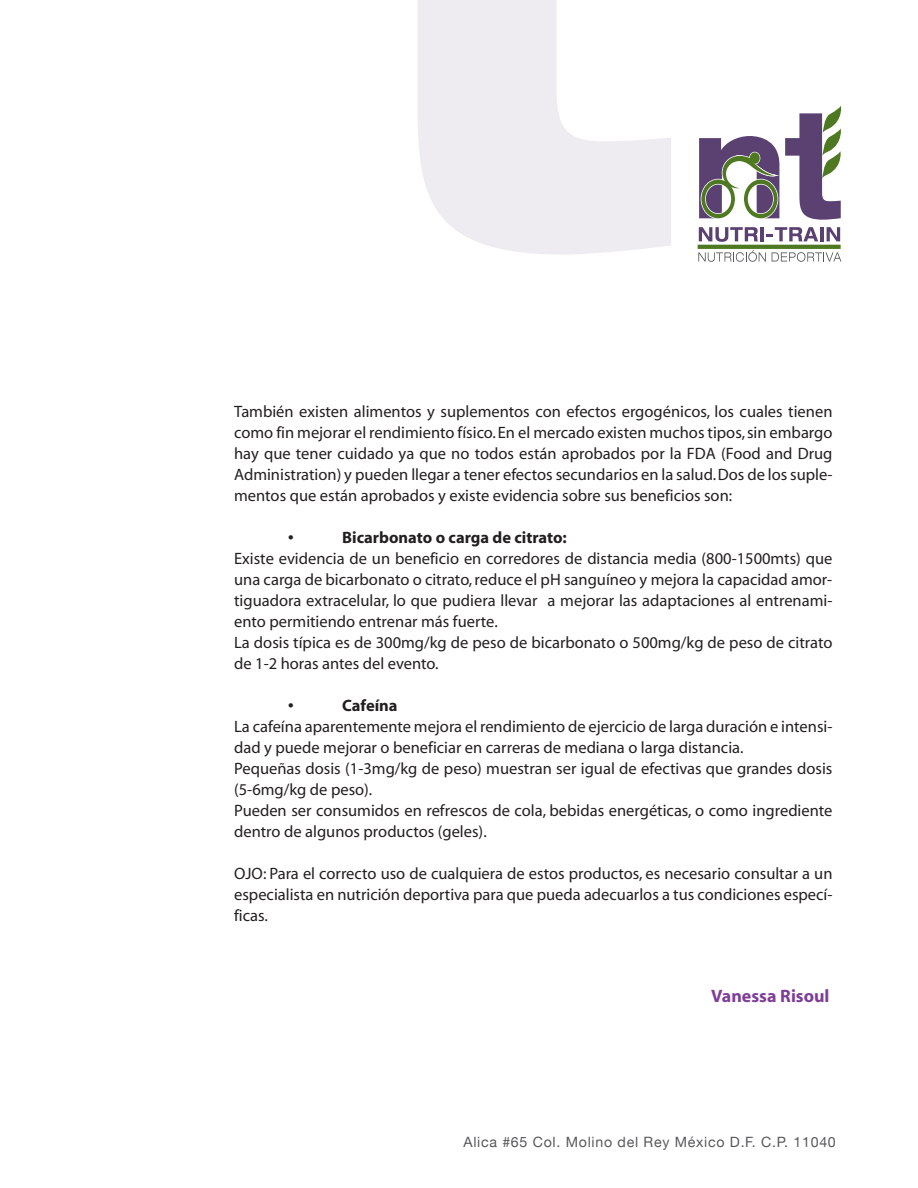
<style>
.page{position:relative;width:918px;height:1188px;background:#fff}
.page>*{position:absolute;margin:0;border:0;box-sizing:border-box;transform-origin:0 0}
.t1{font:700 18px "Myriad";color:#7e3e98}
.t2{font:16.5px/21px "Myriad";color:#231f20;text-align:justify}
.t3{font:700 16.5px "Myriad";color:#231f20}
.t4{font:14.25px "Helvetica Neue";letter-spacing:.05em;color:#57585a}
</style>
<div class="page">
<svg style="left:699px;top:227px;width:59px;height:15px"></svg>
<hr style="left:760px;top:227px;width:4px;height:14px;background:#5a4172">
<svg style="left:767px;top:227px;width:51px;height:14px"></svg>
<hr style="left:820px;top:227px;width:3px;height:14px;background:#5a4172">
<svg style="left:827px;top:227px;width:13px;height:14px"></svg>
<svg style="left:698px;top:250px;width:68px;height:12px"></svg>
<svg style="left:772px;top:252px;width:69px;height:10px"></svg>
<svg style="left:698px;top:245px;width:143px;height:4px"></svg>
<svg style="left:699px;top:105px;width:143px;height:115px"></svg>
<svg style="left:418px;top:0;width:253px;height:255px;fill:#eeecf1"></svg>
<p class="t2" style="left:234px;top:402px;width:600px">También existen alimentos y suplementos con efectos ergogénicos, los cuales tienen como fin mejorar el rendimiento físico. En el mercado existen muchos tipos, sin embargo hay que tener cuidado ya que no todos están aprobados por la FDA (Food and Drug Administration) y pueden llegar a tener efectos secundarios en la salud. Dos de los suple&shy;mentos que están aprobados y existe evidencia sobre sus beneficios son:</p>
<p class="t3" style="left:288px;top:529px;width:7px">•</p>
<p class="t3" style="left:342px;top:529px;width:226px">Bicarbonato o carga de citrato:</p>
<p class="t2" style="left:234px;top:549px;width:600px;text-align:left">Existe evidencia de un beneficio en corredores de distancia media (800-1500mts) que una carga de bicarbonato o citrato, reduce el pH sanguíneo y mejora la capacidad amor&shy;tiguadora extracelular, lo que pudiera llevar a mejorar las adaptaciones al entrenami&shy;ento permitiendo entrenar más fuerte.<br>La dosis típica es de 300mg/kg de peso de bicarbonato o 500mg/kg de peso de citrato de 1-2 horas antes del evento.</p>
<p class="t3" style="left:288px;top:697px;width:7px">•</p>
<p class="t3" style="left:342px;top:697px;width:57px">Cafeína</p>
<p class="t2" style="left:234px;top:717px;width:600px;text-align:left">La cafeína aparentemente mejora el rendimiento de ejercicio de larga duración e intensi&shy;dad y puede mejorar o beneficiar en carreras de mediana o larga distancia.<br>Pequeñas dosis (1-3mg/kg de peso) muestran ser igual de efectivas que grandes dosis (5-6mg/kg de peso).<br>Pueden ser consumidos en refrescos de cola, bebidas energéticas, o como ingrediente dentro de algunos productos (geles).</p>
<p class="t2" style="left:234px;top:864px;width:600px">OJO: Para el correcto uso de cualquiera de estos productos, es necesario consultar a un especialista en nutrición deportiva para que pueda adecuarlos a tus condiciones especí&shy;ficas.</p>
<p class="t1" style="left:711px;top:987px;width:120px">Vanessa Risoul</p>
<p class="t4" style="left:463px;top:1132px;width:374px">Alica #65 Col. Molino del Rey México D.F. C.P. 11040</p>
</div>
